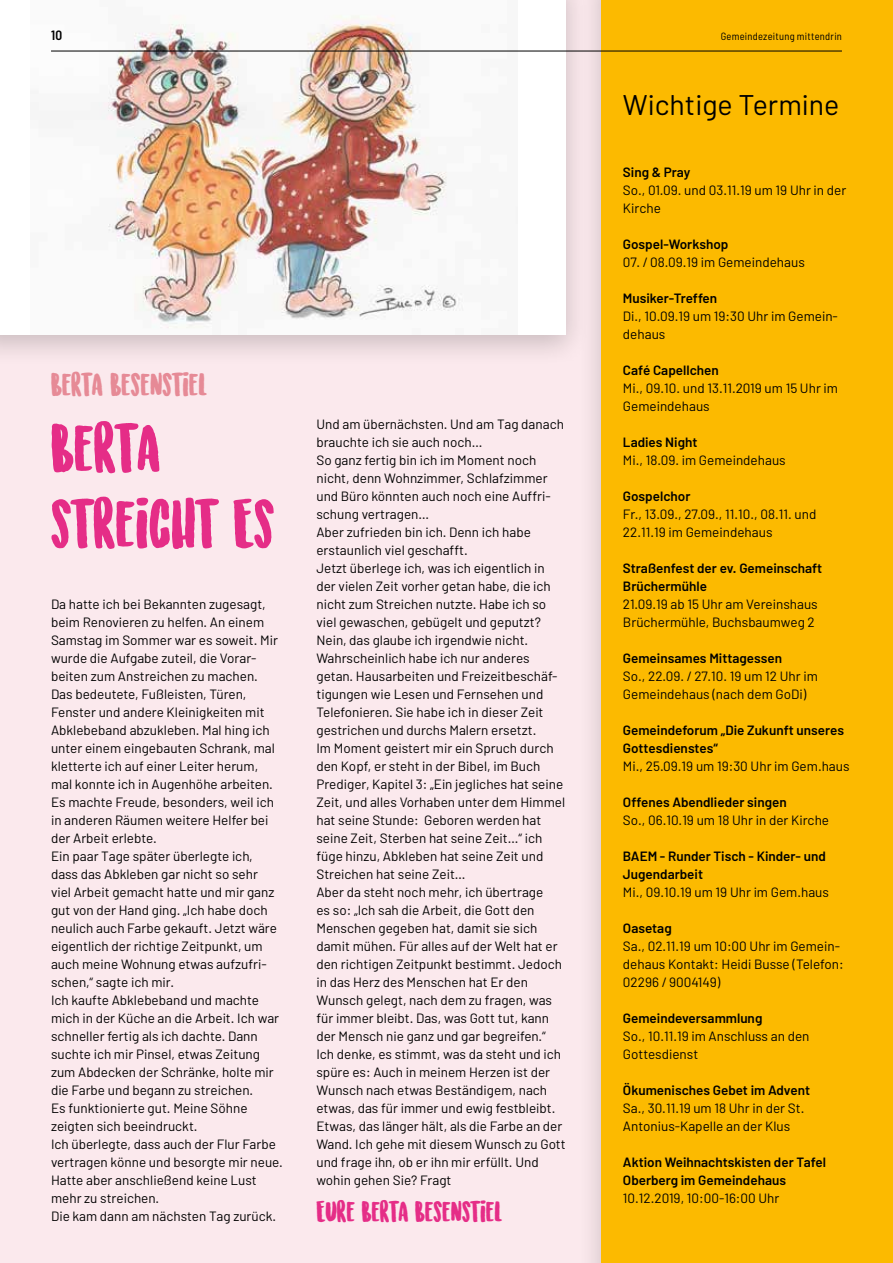
<style>
.page{position:relative;width:893px;height:1263px;background:#fff}
.page>*{position:absolute;margin:0;border:0;box-sizing:border-box;transform-origin:0 0}
.t1{font:63px/75.6px "Sunrise International Demo";color:#e52d87}
.t2{font:30px "Sunrise International Demo";color:#e68a96}
.t3{font:28.5px "Barlow";color:#000}
.t4{font:27px "Sunrise International Demo";color:#e52d87}
.t5{font:13.5px/18px "Barlow";color:#000}
.t6{font:600 13.5px/18px "Barlow";color:#000}
.t7{font:600 semi-condensed 13.5px "Barlow";color:#000}
.t8{font:semi-condensed 10.5px "Barlow";letter-spacing:.025em;color:#000}
</style>
<div class="page">
<div style="left:0;top:0;width:602px;height:1263px;background:#fbe9ed"></div>
<div style="left:0;top:0;width:591px;height:368px;background:#000;opacity:.2"></div>
<div style="left:0;top:0;width:566px;height:335px;background:#fff"></div>
<img style="left:51px;top:15px;width:466px;height:313px">
<div style="left:577px;top:0;width:316px;height:1263px;background:#000;opacity:.2"></div>
<div style="left:602px;top:0;width:291px;height:1263px;background:#fcba00"></div>
<hr style="left:51px;top:51px;width:791px;height:1px;background:#000">
<p class="t7" style="left:51px;top:27px;width:13px">10</p>
<p class="t8" style="left:721px;top:30px;width:123px">Gemeindezeitung mittendrin</p>
<h2 class="t2" style="left:51px;top:371px;width:158px">BERTA BESENSTIEL</h2>
<h1 class="t1" style="left:51px;top:414px;width:225px">BERTA<br>STREICHT ES</h1>
<p class="t5" style="left:51px;top:595px;width:233px">Da hatte ich bei Bekannten zugesagt, beim Renovieren zu helfen. An einem Samstag im Sommer war es soweit. Mir wurde die Aufgabe zuteil, die Vorar&shy;beiten zum Anstreichen zu machen.<br>Das bedeutete, Fußleisten, Türen, Fenster und andere Kleinigkeiten mit Abklebeband abzukleben. Mal hing ich unter einem eingebauten Schrank, mal kletterte ich auf einer Leiter herum,<br>mal konnte ich in Augenhöhe arbeiten.<br>Es machte Freude, besonders, weil ich in anderen Räumen weitere Helfer bei der Arbeit erlebte.<br>Ein paar Tage später überlegte ich, dass das Abkleben gar nicht so sehr<br>viel Arbeit gemacht hatte und mir ganz gut von der Hand ging. „Ich habe doch neulich auch Farbe gekauft. Jetzt wäre eigentlich der richtige Zeitpunkt, um auch meine Wohnung etwas aufzufri&shy;schen,“ sagte ich mir.<br>Ich kaufte Abklebeband und machte mich in der Küche an die Arbeit. Ich war schneller fertig als ich dachte. Dann suchte ich mir Pinsel, etwas Zeitung zum Abdecken der Schränke, holte mir die Farbe und begann zu streichen.<br>Es funktionierte gut. Meine Söhne zeigten sich beeindruckt.<br>Ich überlegte, dass auch der Flur Farbe vertragen könne und besorgte mir neue.<br>Hatte aber anschließend keine Lust mehr zu streichen.<br>Die kam dann am nächsten Tag zurück.</p>
<p class="t5" style="left:316px;top:415px;width:251px">Und am übernächsten. Und am Tag danach brauchte ich sie auch noch…<br>So ganz fertig bin ich im Moment noch nicht, denn Wohnzimmer, Schlafzimmer und Büro könnten auch noch eine Auffri&shy;schung vertragen…<br>Aber zufrieden bin ich. Denn ich habe erstaunlich viel geschafft.<br>Jetzt überlege ich, was ich eigentlich in der vielen Zeit vorher getan habe, die ich nicht zum Streichen nutzte. Habe ich so viel gewaschen, gebügelt und geputzt?<br>Nein, das glaube ich irgendwie nicht.<br>Wahrscheinlich habe ich nur anderes getan. Hausarbeiten und Freizeitbeschäf&shy;tigungen wie Lesen und Fernsehen und Telefonieren. Sie habe ich in dieser Zeit gestrichen und durchs Malern ersetzt.<br>Im Moment geistert mir ein Spruch durch den Kopf, er steht in der Bibel, im Buch Prediger, Kapitel 3: „Ein jegliches hat seine Zeit, und alles Vorhaben unter dem Himmel hat seine Stunde: Geboren werden hat seine Zeit, Sterben hat seine Zeit…“ ich füge hinzu, Abkleben hat seine Zeit und Streichen hat seine Zeit…<br>Aber da steht noch mehr, ich übertrage<br>es so: „Ich sah die Arbeit, die Gott den Menschen gegeben hat, damit sie sich damit mühen. Für alles auf der Welt hat er den richtigen Zeitpunkt bestimmt. Jedoch in das Herz des Menschen hat Er den Wunsch gelegt, nach dem zu fragen, was für immer bleibt. Das, was Gott tut, kann der Mensch nie ganz und gar begreifen.“ Ich denke, es stimmt, was da steht und ich spüre es: Auch in meinem Herzen ist der Wunsch nach etwas Beständigem, nach etwas, das für immer und ewig festbleibt.<br>Etwas, das länger hält, als die Farbe an der Wand. Ich gehe mit diesem Wunsch zu Gott und frage ihn, ob er ihn mir erfüllt. Und wohin gehen Sie? Fragt</p>
<h3 class="t4" style="left:316px;top:1200px;width:187px">EURE BERTA BESENSTIEL</h3>
<h3 class="t3" style="left:623px;top:88px;width:218px">Wichtige Termine</h3>
<p class="t6" style="left:623px;top:163px;width:69px">Sing &amp; Pray</p>
<p class="t5" style="left:623px;top:181px;width:225px">So., 01.09. und 03.11.19 um 19 Uhr in der<br>Kirche</p>
<p class="t6" style="left:623px;top:235px;width:107px">Gospel-Workshop</p>
<p class="t5" style="left:623px;top:253px;width:183px">07. / 08.09.19 im Gemeindehaus</p>
<p class="t6" style="left:623px;top:289px;width:96px">Musiker-Treffen</p>
<p class="t5" style="left:623px;top:307px;width:216px">Di., 10.09.19 um 19:30 Uhr im Gemein&shy;dehaus</p>
<p class="t6" style="left:623px;top:361px;width:97px">Café Capellchen</p>
<p class="t5" style="left:623px;top:379px;width:217px">Mi., 09.10. und 13.11.2019 um 15 Uhr im<br>Gemeindehaus</p>
<p class="t6" style="left:623px;top:433px;width:76px">Ladies Night</p>
<p class="t5" style="left:623px;top:451px;width:164px">Mi., 18.09. im Gemeindehaus</p>
<p class="t6" style="left:623px;top:487px;width:69px">Gospelchor</p>
<p class="t5" style="left:623px;top:505px;width:195px">Fr., 13.09., 27.09., 11.10., 08.11. und<br>22.11.19 im Gemeindehaus</p>
<p class="t6" style="left:623px;top:559px;width:201px">Straßenfest der ev. Gemeinschaft<br>Brüchermühle</p>
<p class="t5" style="left:623px;top:595px;width:196px">21.09.19 ab 15 Uhr am Vereinshaus<br>Brüchermühle, Buchsbaumweg 2</p>
<p class="t6" style="left:623px;top:649px;width:161px">Gemeinsames Mittagessen</p>
<p class="t5" style="left:623px;top:667px;width:196px">So., 22.09. / 27.10. 19 um 12 Uhr im<br>Gemeindehaus (nach dem GoDi)</p>
<p class="t6" style="left:623px;top:721px;width:223px">Gemeindeforum „Die Zukunft unseres<br>Gottesdienstes“</p>
<p class="t5" style="left:623px;top:757px;width:228px">Mi., 25.09.19 um 19:30 Uhr im Gem.haus</p>
<p class="t6" style="left:623px;top:793px;width:165px">Offenes Abendlieder singen</p>
<p class="t5" style="left:623px;top:811px;width:208px">So., 06.10.19 um 18 Uhr in der Kirche</p>
<p class="t6" style="left:623px;top:847px;width:204px">BAEM - Runder Tisch - Kinder- und<br>Jugendarbeit</p>
<p class="t5" style="left:623px;top:883px;width:208px">Mi., 09.10.19 um 19 Uhr im Gem.haus</p>
<p class="t6" style="left:623px;top:919px;width:50px">Oasetag</p>
<p class="t5" style="left:623px;top:937px;width:222px">Sa., 02.11.19 um 10:00 Uhr im Gemein&shy;dehaus Kontakt: Heidi Busse (Telefon:<br>02296 / 9004149)</p>
<p class="t6" style="left:623px;top:1009px;width:141px">Gemeindeversammlung</p>
<p class="t5" style="left:623px;top:1027px;width:188px">So., 10.11.19 im Anschluss an den<br>Gottesdienst</p>
<p class="t6" style="left:623px;top:1081px;width:189px">Ökumenisches Gebet im Advent</p>
<p class="t5" style="left:623px;top:1099px;width:183px">Sa., 30.11.19 um 18 Uhr in der St.<br>Antonius-Kapelle an der Klus</p>
<p class="t6" style="left:623px;top:1153px;width:205px">Aktion Weihnachtskisten der Tafel<br>Oberberg im Gemeindehaus</p>
<p class="t5" style="left:623px;top:1189px;width:158px">10.12.2019, 10:00-16:00 Uhr</p>
</div>
